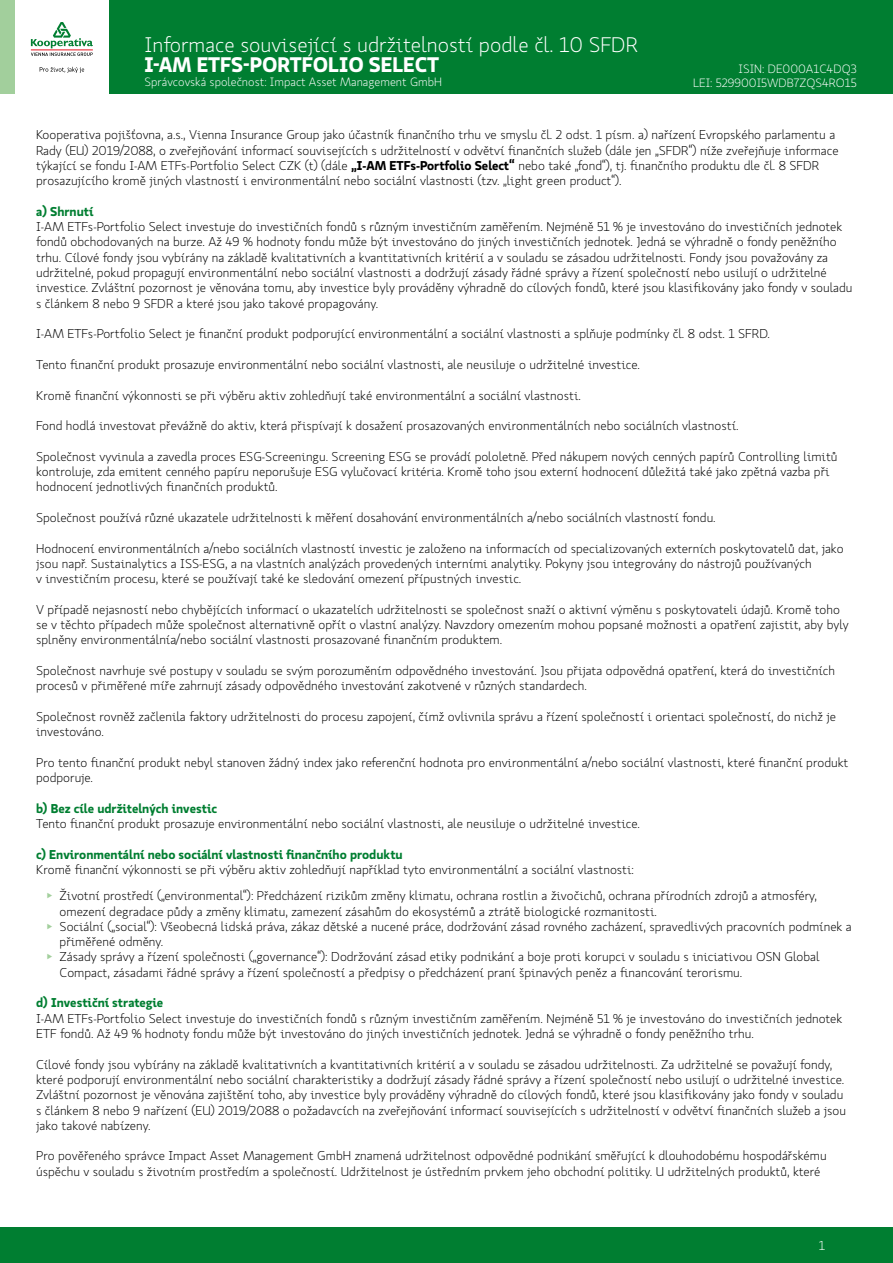
<style>
.page{position:relative;width:893px;height:1263px;background:#fff}
.page>*{position:absolute;margin:0;border:0;box-sizing:border-box;transform-origin:0 0}
.t1{font:300 21px "Koop Pro";color:#fff}
.t2{font:700 21px "Koop Pro";color:#fff}
.t3{font:300 12.75px/15.3px "Koop Pro";color:#000}
.t4{font:700 12.75px "Koop Pro";color:#007e31}
.t5{font:300 12.75px "Koop Pro";color:#fff}
.t6{font:300 12px/14.4px "Koop Pro";color:#fff;text-align:right}
.s1{font-weight:700}
.s2{color:#a2cf9c}
</style>
<div class="page">
<div style="left:0;top:1227px;width:893px;height:36px;background:#007e31"></div>
<div style="left:0;top:0;width:36px;height:94px;background:#a2cf9c"></div>
<div style="left:36px;top:0;width:857px;height:94px;background:#007e31"></div>
<div style="left:15px;top:0;width:93px;height:94px;background:#fff"></div>
<svg style="left:40px;top:67px;width:44px;height:6px"></svg>
<svg style="left:31px;top:22px;width:62px;height:34px"></svg>
<h1 class="t1" style="left:145px;top:31px;width:495px">Informace související s udržitelností podle čl. 10 SFDR</h1>
<h1 class="t2" style="left:145px;top:49px;width:296px">I-AM ETFS-PORTFOLIO SELECT</h1>
<p class="t6" style="left:145px;top:74px;width:299px">Správcovská společnost: Impact Asset Management GmbH</p>
<p class="t6" style="left:693px;top:61px;width:165px">ISIN: DE000A1C4DQ3<br>LEI: 529900I5WDB7ZQS4RO15</p>
<p class="t3" style="left:36px;top:127px;width:804px">Kooperativa pojišťovna, a.s., Vienna Insurance Group jako účastník finančního trhu ve smyslu čl. 2 odst. 1 písm. a) nařízení Evropského parlamentu a Rady (EU) 2019/2088, o zveřejňování informací souvisejících s udržitelností v odvětví finančních služeb (dále jen „SFDR“) níže zveřejňuje informace týkající se fondu I-AM ETFs-Portfolio Select CZK (t) (dále <span class="s1">„I-AM ETFs-Portfolio Select“</span> nebo také „fond“), tj. finančního produktu dle čl. 8 SFDR prosazujícího kromě jiných vlastností i environmentální nebo sociální vlastnosti (tzv. „light green product“).</p>
<p class="t4" style="left:36px;top:202px;width:59px">a) Shrnutí</p>
<p class="t3" style="left:36px;top:219px;width:818px">I-AM ETFs-Portfolio Select investuje do investičních fondů s různým investičním zaměřením. Nejméně 51 % je investováno do investičních jednotek fondů obchodovaných na burze. Až 49 % hodnoty fondu může být investováno do jiných investičních jednotek. Jedná se výhradně o fondy peněžního trhu. Cílové fondy jsou vybírány na základě kvalitativních a kvantitativních kritérií a v souladu se zásadou udržitelnosti. Fondy jsou považovány za udržitelné, pokud propagují environmentální nebo sociální vlastnosti a dodržují zásady řádné správy a řízení společností nebo usilují o udržitelné investice. Zvláštní pozornost je věnována tomu, aby investice byly prováděny výhradně do cílových fondů, které jsou klasifikovány jako fondy v souladu s článkem 8 nebo 9 SFDR a které jsou jako takové propagovány.</p>
<p class="t3" style="left:36px;top:326px;width:735px">I-AM ETFs-Portfolio Select je finanční produkt podporující environmentální a sociální vlastnosti a splňuje podmínky čl. 8 odst. 1 SFRD.</p>
<p class="t3" style="left:36px;top:357px;width:605px">Tento finanční produkt prosazuje environmentální nebo sociální vlastnosti, ale neusiluje o udržitelné investice.</p>
<p class="t3" style="left:36px;top:387px;width:546px">Kromě finanční výkonnosti se při výběru aktiv zohledňují také environmentální a sociální vlastnosti.</p>
<p class="t3" style="left:36px;top:418px;width:704px">Fond hodlá investovat převážně do aktiv, která přispívají k dosažení prosazovaných environmentálních nebo sociálních vlastností.</p>
<p class="t3" style="left:36px;top:448px;width:803px">Společnost vyvinula a zavedla proces ESG-Screeningu. Screening ESG se provádí pololetně. Před nákupem nových cenných papírů Controlling limitů kontroluje, zda emitent cenného papíru neporušuje ESG vylučovací kritéria. Kromě toho jsou externí hodnocení důležitá také jako zpětná vazba při hodnocení jednotlivých finančních produktů.</p>
<p class="t3" style="left:36px;top:510px;width:681px">Společnost používá různé ukazatele udržitelnosti k měření dosahování environmentálních a/nebo sociálních vlastností fondu.</p>
<p class="t3" style="left:36px;top:540px;width:809px">Hodnocení environmentálních a/nebo sociálních vlastností investic je založeno na informacích od specializovaných externích poskytovatelů dat, jako jsou např. Sustainalytics a ISS-ESG, a na vlastních analýzách provedených interními analytiky. Pokyny jsou integrovány do nástrojů používaných<br>v investičním procesu, které se používají také ke sledování omezení přípustných investic.</p>
<p class="t3" style="left:36px;top:601px;width:814px">V případě nejasností nebo chybějících informací o ukazatelích udržitelnosti se společnost snaží o aktivní výměnu s poskytovateli údajů. Kromě toho se v těchto případech může společnost alternativně opřít o vlastní analýzy. Navzdory omezením mohou popsané možnosti a opatření zajistit, aby byly splněny environmentálnía/nebo sociální vlastnosti prosazované finančním produktem.</p>
<p class="t3" style="left:36px;top:663px;width:800px">Společnost navrhuje své postupy v souladu se svým porozuměním odpovědného investování. Jsou přijata odpovědná opatření, která do investičních procesů v přiměřené míře zahrnují zásady odpovědného investování zakotvené v různých standardech.</p>
<p class="t3" style="left:36px;top:708px;width:801px">Společnost rovněž začlenila faktory udržitelnosti do procesu zapojení, čímž ovlivnila správu a řízení společností i orientaci společností, do nichž je investováno.</p>
<p class="t3" style="left:36px;top:754px;width:814px">Pro tento finanční produkt nebyl stanoven žádný index jako referenční hodnota pro environmentální a/nebo sociální vlastnosti, které finanční produkt podporuje.</p>
<p class="t4" style="left:36px;top:799px;width:182px">b) Bez cíle udržitelných investic</p>
<p class="t3" style="left:36px;top:816px;width:605px">Tento finanční produkt prosazuje environmentální nebo sociální vlastnosti, ale neusiluje o udržitelné investice.</p>
<p class="t4" style="left:36px;top:845px;width:368px">c) Environmentální nebo sociální vlastnosti finančního produktu</p>
<p class="t3" style="left:47px;top:856px;width:772px;line-height:26.4px;text-indent:-10px">Kromě finanční výkonnosti se při výběru aktiv zohledňují například tyto environmentální a sociální vlastnosti:<br><span class="s2">▶</span> Životní prostředí („environmental“): Předcházení rizikům změny klimatu, ochrana rostlin a živočichů, ochrana přírodních zdrojů a atmosféry,</p>
<p class="t3" style="left:60px;top:903px;width:599px">omezení degradace půdy a změny klimatu, zamezení zásahům do ekosystémů a ztrátě biologické rozmanitosti.</p>
<p class="t3" style="left:47px;top:918px;width:807px"><span class="s2">▶</span> Sociální („social“): Všeobecná lidská práva, zákaz dětské a nucené práce, dodržování zásad rovného zacházení, spravedlivých pracovních podmínek a</p>
<p class="t3" style="left:60px;top:934px;width:105px">přiměřené odměny.</p>
<p class="t3" style="left:47px;top:949px;width:774px"><span class="s2">▶</span> Zásady správy a řízení společnosti („governance“): Dodržování zásad etiky podnikání a boje proti korupci v souladu s iniciativou OSN Global</p>
<p class="t3" style="left:60px;top:964px;width:684px">Compact, zásadami řádné správy a řízení společností a předpisy o předcházení praní špinavých peněz a financování terorismu.</p>
<p class="t4" style="left:36px;top:994px;width:129px">d) Investiční strategie</p>
<p class="t3" style="left:36px;top:1010px;width:808px">I-AM ETFs-Portfolio Select investuje do investičních fondů s různým investičním zaměřením. Nejméně 51 % je investováno do investičních jednotek<br>ETF fondů. Až 49 % hodnoty fondu může být investováno do jiných investičních jednotek. Jedná se výhradně o fondy peněžního trhu.</p>
<p class="t3" style="left:36px;top:1056px;width:811px">Cílové fondy jsou vybírány na základě kvalitativních a kvantitativních kritérií a v souladu se zásadou udržitelnosti. Za udržitelné se považují fondy, které podporují environmentální nebo sociální charakteristiky a dodržují zásady řádné správy a řízení společností nebo usilují o udržitelné investice.<br>Zvláštní pozornost je věnována zajištění toho, aby investice byly prováděny výhradně do cílových fondů, které jsou klasifikovány jako fondy v souladu s článkem 8 nebo 9 nařízení (EU) 2019/2088 o požadavcích na zveřejňování informací souvisejících s udržitelností v odvětví finančních služeb a jsou jako takové nabízeny.</p>
<p class="t3" style="left:36px;top:1148px;width:792px">Pro pověřeného správce Impact Asset Management GmbH znamená udržitelnost odpovědné podnikání směřující k dlouhodobému hospodářskému úspěchu v souladu s životním prostředím a společností. Udržitelnost je ústředním prvkem jeho obchodní politiky. U udržitelných produktů, které</p>
<p class="t5" style="left:819px;top:1237px;width:8px">1</p>
</div>
